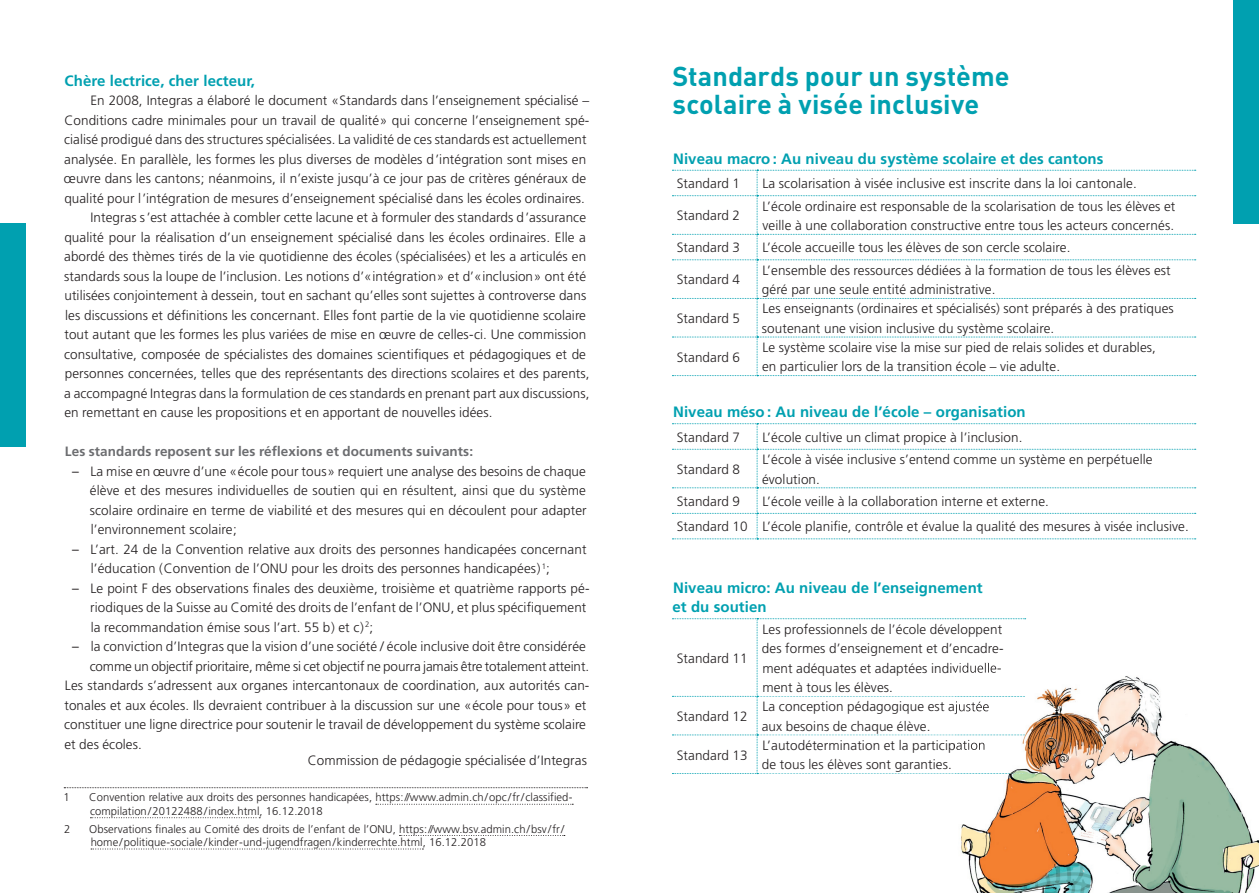
<style>
.page{position:relative;width:1259px;height:893px;background:#fff}
.page>*{position:absolute;margin:0;border:0;box-sizing:border-box;transform-origin:0 0}
.t1{font:700 27px/28.5px "DIN";color:#00a0b0}
.t2{font:700 15px/19.5px "Frutiger";letter-spacing:.005em;color:#00a0b0}
.t3{font:300 13.5px/19.5px "Frutiger";letter-spacing:.005em;color:#231f20}
.t4{font:700 13.5px "Frutiger";letter-spacing:.005em;color:#6c6d70}
.t5{font:300 11.25px/13.5px "Frutiger";letter-spacing:.005em;color:#231f20}
.s1{font-weight:400;font-stretch:condensed}
</style>
<div class="page">
<svg style="left:64px;top:787px;width:523px;height:1px"></svg>
<svg style="left:376px;top:804px;width:197px;height:1px"></svg>
<svg style="left:90px;top:817px;width:170px;height:1px"></svg>
<svg style="left:399px;top:835px;width:166px;height:1px"></svg>
<svg style="left:91px;top:849px;width:332px;height:1px"></svg>
<svg style="left:672px;top:170px;width:523px;height:206px"></svg>
<svg style="left:672px;top:423px;width:523px;height:116px"></svg>
<img style="left:961px;top:676px;width:298px;height:217px">
<svg style="left:672px;top:618px;width:353px;height:156px"></svg>
<img style="left:954px;top:663px;width:47px;height:12px">
<img style="left:954px;top:701px;width:35px;height:13px">
<img style="left:954px;top:740px;width:31px;height:13px">
<div style="left:0;top:223px;width:26px;height:223px;background:#00a0b0"></div>
<div style="left:1233px;top:0;width:26px;height:223px;background:#00a0b0"></div>
<h1 class="t1" style="left:672px;top:61px;width:339px">Standards pour un système scolaire à visée inclusive</h1>
<p class="t2" style="left:673px;top:149px;width:432px">Niveau macro : Au niveau du système scolaire et des cantons</p>
<p class="t3" style="left:676px;top:174px;width:65px">Standard 1</p>
<p class="t3" style="left:762px;top:174px;width:376px">La scolarisation à visée inclusive est inscrite dans la loi cantonale.</p>
<p class="t3" style="left:676px;top:206px;width:65px">Standard 2</p>
<p class="t3" style="left:762px;top:196px;width:414px">L’école ordinaire est responsable de la scolarisation de tous les élèves et veille à une collaboration constructive entre tous les acteurs concernés.</p>
<p class="t3" style="left:676px;top:238px;width:65px">Standard 3</p>
<p class="t3" style="left:762px;top:238px;width:309px">L’école accueille tous les élèves de son cercle scolaire.</p>
<p class="t3" style="left:676px;top:270px;width:65px">Standard 4</p>
<p class="t3" style="left:762px;top:260px;width:410px">L’ensemble des ressources dédiées à la formation de tous les élèves est géré par une seule entité administrative.</p>
<p class="t3" style="left:676px;top:309px;width:65px">Standard 5</p>
<p class="t3" style="left:762px;top:299px;width:413px">Les enseignants (ordinaires et spécialisés) sont préparés à des pratiques soutenant une vision inclusive du système scolaire.</p>
<p class="t3" style="left:676px;top:347px;width:65px">Standard 6</p>
<p class="t3" style="left:762px;top:337px;width:395px">Le système scolaire vise la mise sur pied de relais solides et durables, en particulier lors de la transition école – vie adulte.</p>
<p class="t2" style="left:673px;top:402px;width:354px">Niveau méso : Au niveau de l’école – organisation</p>
<p class="t3" style="left:676px;top:427px;width:65px">Standard 7</p>
<p class="t3" style="left:762px;top:427px;width:262px">L’école cultive un climat propice à l’inclusion.</p>
<p class="t3" style="left:676px;top:459px;width:65px">Standard 8</p>
<p class="t3" style="left:762px;top:450px;width:392px">L’école à visée inclusive s’entend comme un système en perpétuelle évolution.</p>
<p class="t3" style="left:676px;top:491px;width:65px">Standard 9</p>
<p class="t2" style="left:65px;top:71px;width:192px">Chère lectrice, cher lecteur,</p>
<p class="t3" style="left:90px;top:91px;width:500px">En 2008, Integras a élaboré le document «Standards dans l’enseignement spécialisé –</p>
<p class="t3" style="left:64px;top:110px;width:526px">Conditions cadre minimales pour un travail de qualité» qui concerne l’enseignement spé-</p>
<p class="t3" style="left:64px;top:130px;width:524px">cialisé prodigué dans des structures spécialisées. La validité de ces standards est actuellement</p>
<p class="t3" style="left:64px;top:149px;width:523px">analysée. En parallèle, les formes les plus diverses de modèles d’intégration sont mises en</p>
<p class="t3" style="left:64px;top:169px;width:523px">œuvre dans les cantons; néanmoins, il n’existe jusqu’à ce jour pas de critères généraux de</p>
<p class="t3" style="left:64px;top:188px;width:522px">qualité pour l’intégration de mesures d’enseignement spécialisé dans les écoles ordinaires.</p>
<p class="t3" style="left:90px;top:208px;width:497px">Integras s’est attachée à combler cette lacune et à formuler des standards d’assurance</p>
<p class="t3" style="left:64px;top:227px;width:523px">qualité pour la réalisation d’un enseignement spécialisé dans les écoles ordinaires. Elle a</p>
<p class="t3" style="left:64px;top:247px;width:523px">abordé des thèmes tirés de la vie quotidienne des écoles (spécialisées) et les a articulés en</p>
<p class="t3" style="left:64px;top:266px;width:523px">standards sous la loupe de l’inclusion. Les notions d’«intégration» et d’«inclusion» ont été</p>
<p class="t3" style="left:64px;top:286px;width:523px">utilisées conjointement à dessein, tout en sachant qu’elles sont sujettes à controverse dans</p>
<p class="t3" style="left:65px;top:305px;width:522px">les discussions et définitions les concernant. Elles font partie de la vie quotidienne scolaire</p>
<p class="t3" style="left:64px;top:325px;width:523px">tout autant que les formes les plus variées de mise en œuvre de celles-ci. Une commission</p>
<p class="t3" style="left:64px;top:344px;width:523px">consultative, composée de spécialistes des domaines scientifiques et pédagogiques et de</p>
<p class="t3" style="left:65px;top:364px;width:526px">personnes concernées, telles que des représentants des directions scolaires et des parents,</p>
<p class="t3" style="left:64px;top:383px;width:527px">a accompagné Integras dans la formulation de ces standards en prenant part aux discussions,</p>
<p class="t3" style="left:64px;top:403px;width:429px">en remettant en cause les propositions et en apportant de nouvelles idées.</p>
<p class="t4" style="left:65px;top:444px;width:410px">Les standards reposent sur les réflexions et documents suivants:</p>
<p class="t3" style="left:90px;top:461px;width:498px;text-align:justify;text-indent:-18px"><span class="s1">–</span> La mise en œuvre d’une «école pour tous» requiert une analyse des besoins de chaque élève et des mesures individuelles de soutien qui en résultent, ainsi que du système scolaire ordinaire en terme de viabilité et des mesures qui en découlent pour adapter l’environnement scolaire;</p>
<p class="t3" style="left:91px;top:539px;width:497px;text-indent:-18px"><span class="s1">–</span> L’art. 24 de la Convention relative aux droits des personnes handicapées concernant l’éducation (Convention de l’ONU pour les droits des personnes handicapées) <sup>1</sup>;</p>
<p class="t3" style="left:90px;top:578px;width:501px;text-indent:-18px"><span class="s1">–</span> Le point F des observations finales des deuxième, troisième et quatrième rapports pé&shy;riodiques de la Suisse au Comité des droits de l’enfant de l’ONU, et plus spécifiquement la recommandation émise sous l’art. 55 b) et c) <sup>2</sup>;</p>
<p class="t3" style="left:72px;top:637px;width:515px"><span class="s1">–</span> la conviction d’Integras que la vision d’une société / école inclusive doit être considérée</p>
<p class="t3" style="left:90px;top:656px;width:501px">comme un objectif prioritaire, même si cet objectif ne pourra jamais être totalement atteint.</p>
<p class="t3" style="left:65px;top:676px;width:526px">Les standards s’adressent aux organes intercantonaux de coordination, aux autorités can-</p>
<p class="t3" style="left:64px;top:695px;width:523px">tonales et aux écoles. Ils devraient contribuer à la discussion sur une «école pour tous» et</p>
<p class="t3" style="left:64px;top:715px;width:523px">constituer une ligne directrice pour soutenir le travail de développement du système scolaire</p>
<p class="t3" style="left:64px;top:734px;width:79px">et des écoles.</p>
<p class="t3" style="left:676px;top:488px;width:514px;line-height:25.5px;text-indent:86px">L’école veille à la collaboration interne et externe.<br>Standard 10 L’école planifie, contrôle et évalue la qualité des mesures à visée inclusive.</p>
<p class="t2" style="left:672px;top:578px;width:312px">Niveau micro: Au niveau de l’enseignement et du soutien</p>
<p class="t3" style="left:762px;top:619px;width:243px">Les professionnels de l’école développent des formes d’enseignement et d’encadre&shy;ment adéquates et adaptées individuelle&shy;ment à tous les élèves.</p>
<p class="t3" style="left:676px;top:648px;width:72px">Standard 11</p>
<p class="t3" style="left:676px;top:706px;width:72px">Standard 12</p>
<p class="t3" style="left:762px;top:697px;width:229px">La conception pédagogique est ajustée aux besoins de chaque élève.</p>
<p class="t3" style="left:676px;top:745px;width:72px">Standard 13</p>
<p class="t3" style="left:762px;top:735px;width:224px">L’autodétermination et la participation</p>
<p class="t3" style="left:308px;top:751px;width:281px">Commission de pédagogie spécialisée d’Integras</p>
<p class="t3" style="left:762px;top:755px;width:191px">de tous les élèves sont garanties.</p>
<p class="t5" style="left:63px;top:791px;width:8px">1</p>
<p class="t5" style="left:89px;top:791px;width:485px">Convention relative aux droits des personnes handicapées, https://www.admin.ch/opc/fr/classified&shy;compilation/20122488/index.html, 16.12.2018</p>
<p class="t5" style="left:64px;top:822px;width:8px">2</p>
<p class="t5" style="left:89px;top:822px;width:476px">Observations finales au Comité des droits de l’enfant de l’ONU, https://www.bsv.admin.ch/bsv/fr/ home/politique-sociale/kinder-und-jugendfragen/kinderrechte.html, 16.12.2018</p>
</div>
